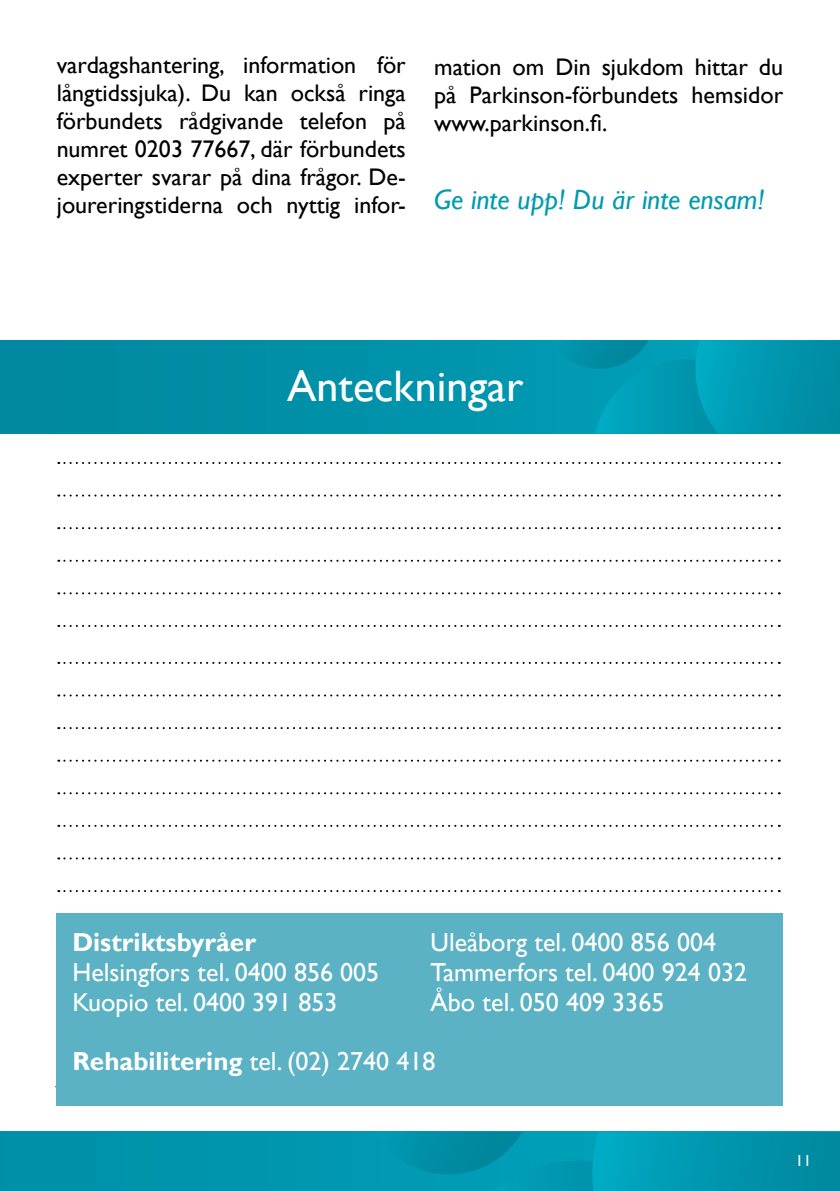
<style>
.page{position:relative;width:840px;height:1191px;background:#fff}
.page>*{position:absolute;margin:0;border:0;box-sizing:border-box;transform-origin:0 0}
.t1{font:44px "Gill Sans";color:#fff}
.t2{font:italic 28px "Gill Sans";color:#009bae}
.t3{font:26px/30px "Gill Sans";color:#fff}
.t4{font:700 26px "Gill Sans";color:#fff}
.t5{font:24px/28px "Gill Sans";color:#000;text-align:justify}
.t6{font:16px "Gill Sans";color:#fff}
.s1{font-weight:700}
</style>
<div class="page">
<div style="left:0;top:1131px;width:839px;height:60px;background:#0094ac"></div>
<svg style="left:447px;top:1131px;width:392px;height:60px"></svg>
<svg style="left:58px;top:462px;width:721px;height:2px"></svg>
<svg style="left:58px;top:494px;width:721px;height:2px"></svg>
<svg style="left:58px;top:527px;width:721px;height:2px"></svg>
<svg style="left:58px;top:560px;width:721px;height:2px"></svg>
<svg style="left:58px;top:592px;width:721px;height:2px"></svg>
<svg style="left:58px;top:625px;width:721px;height:2px"></svg>
<svg style="left:58px;top:662px;width:721px;height:2px"></svg>
<svg style="left:58px;top:694px;width:721px;height:2px"></svg>
<svg style="left:58px;top:727px;width:721px;height:2px"></svg>
<svg style="left:58px;top:759px;width:721px;height:2px"></svg>
<svg style="left:58px;top:792px;width:721px;height:2px"></svg>
<svg style="left:58px;top:825px;width:721px;height:2px"></svg>
<svg style="left:58px;top:857px;width:721px;height:2px"></svg>
<svg style="left:58px;top:890px;width:721px;height:2px"></svg>
<div style="left:0;top:340px;width:839px;height:93px;background:#008fa6"></div>
<svg style="left:550px;top:340px;width:245px;height:93px"></svg>
<div style="left:57px;top:913px;width:725px;height:193px;background:#5ab2c4"></div>
<p class="t5" style="left:57px;top:52px;width:350px">vardagshantering, information för långtidssjuka). Du kan också ringa förbundets rådgivande telefon på numret 0203 77667, där förbundets experter svarar på dina frågor. De&shy;joureringstiderna och nyttig infor-</p>
<p class="t5" style="left:434px;top:53px;width:350px">mation om Din sjukdom hittar du på Parkinson-förbundets hemsidor www.parkinson.fi.</p>
<p class="t2" style="left:434px;top:184px;width:332px">Ge inte upp! Du är inte ensam!</p>
<h1 class="t1" style="left:287px;top:360px;width:238px">Anteckningar</h1>
<p class="t4" style="left:72px;top:926px;width:185px">Distriktsbyråer</p>
<p class="t3" style="left:72px;top:957px;width:308px">Helsingfors tel. 0400 856 005<br>Kuopio tel. 0400 391 853</p>
<p class="t3" style="left:430px;top:927px;width:318px">Uleåborg tel. 0400 856 004<br>Tammerfors tel. 0400 924 032<br>Åbo tel. 050 409 3365</p>
<p class="t3" style="left:72px;top:1047px;width:364px"><span class="s1">Rehabilitering</span> tel. (02) 2740 418</p>
<p class="t6" style="left:795px;top:1150px;width:17px">11</p>
</div>
